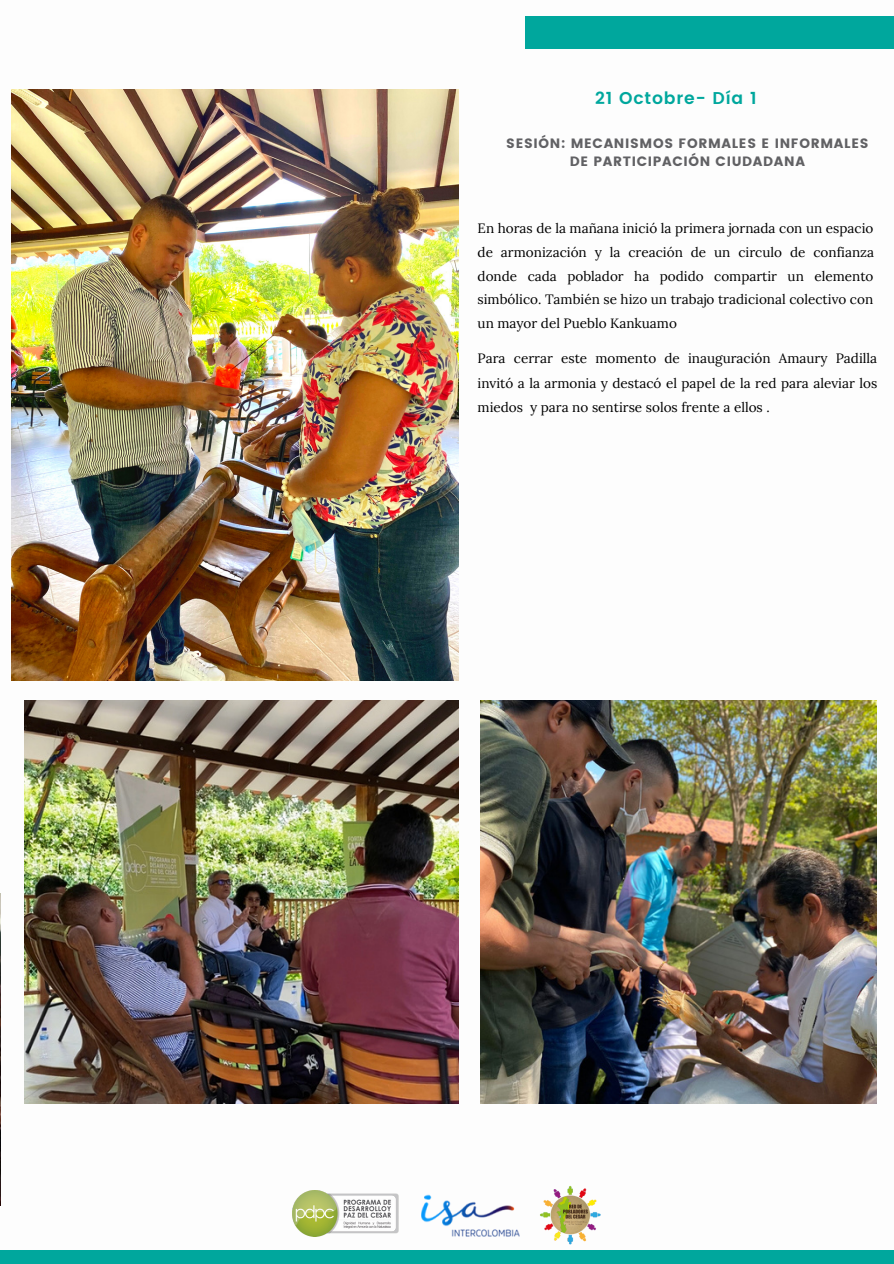
<style>
.page{position:relative;width:894px;height:1264px;background:#fff}
.page>*{position:absolute;margin:0;border:0;box-sizing:border-box;transform-origin:0 0}
.t1{font:600 17.1px "Poppins";letter-spacing:.05em;color:#00a79d}
.t2{font:13.5px/23.7px "Lora";color:#000;text-align:justify}
.t3{font:13.5px/18px "Poppins";letter-spacing:.05em;color:#616164;text-align:center}
</style>
<div class="page">
<img style="left:12px;top:89px;width:446px;height:591px">
<img style="left:0;top:893px;width:1px;height:311px">
<div style="left:0;top:1250px;width:893px;height:13px;background:#00a79d"></div>
<div style="left:524px;top:16px;width:369px;height:33px;background:#00a79d"></div>
<img style="left:421px;top:1194px;width:99px;height:43px">
<img style="left:293px;top:1190px;width:105px;height:45px">
<img style="left:540px;top:1185px;width:61px;height:60px">
<img style="left:24px;top:700px;width:434px;height:403px">
<img style="left:480px;top:700px;width:396px;height:403px">
<p class="t1" style="left:595px;top:88px;width:163px">21 Octobre- Día 1</p>
<p class="t3" style="left:506px;top:135px;width:363px">SESIÓN: MECANISMOS FORMALES E INFORMALES<br>DE PARTICIPACIÓN CIUDADANA</p>
<p class="t2" style="left:477px;top:216px;width:398px">En horas de la mañana inició la primera jornada con un espacio de armonización y la creación de un circulo de confianza donde cada poblador ha podido compartir un elemento simbólico. También se hizo un trabajo tradicional colectivo con un mayor del Pueblo Kankuamo</p>
<p class="t2" style="left:477px;top:345px;width:401px;line-height:24.8px">Para cerrar este momento de inauguración Amaury Padilla invitó a la armonia y destacó el papel de la red para aleviar los miedos y para no sentirse solos frente a ellos .</p>
</div>
